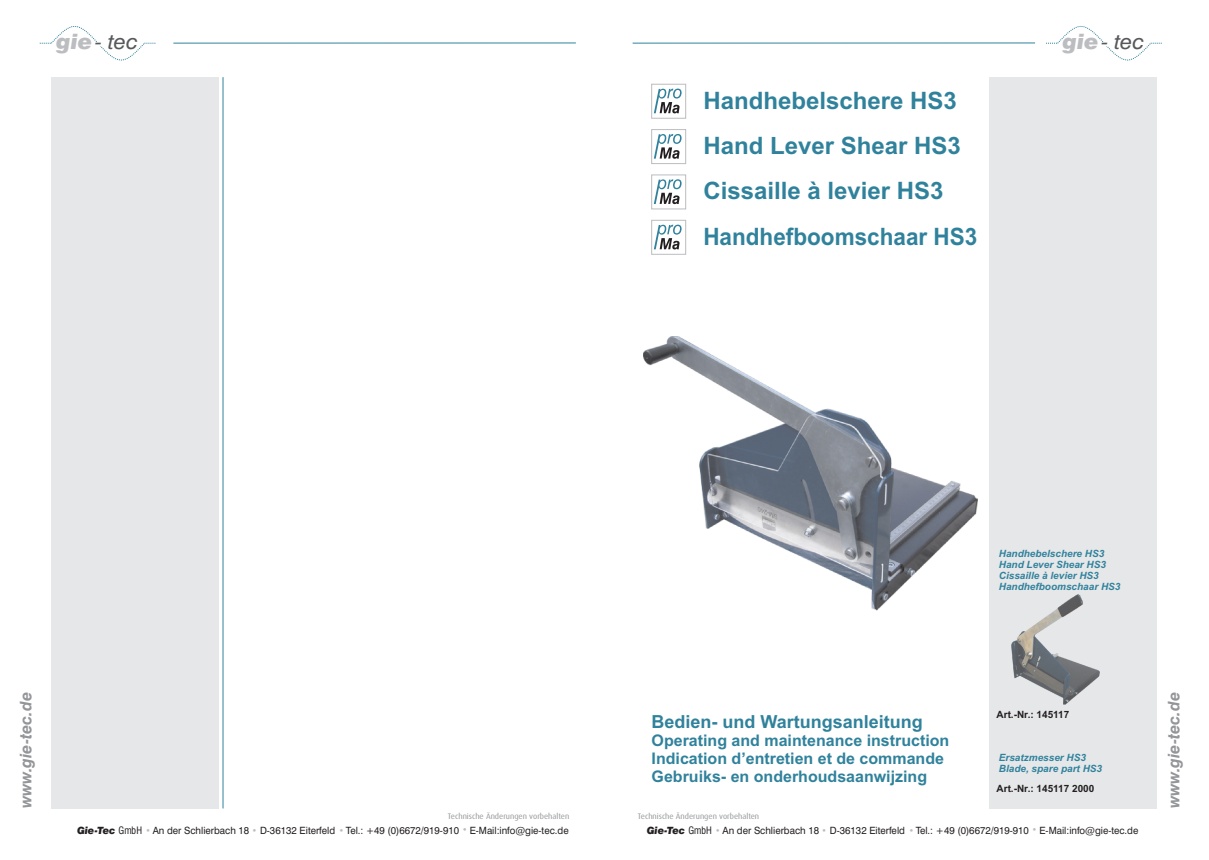
<style>
.page{position:relative;width:1209px;height:860px;background:#fff}
.page>*{position:absolute;margin:0;border:0;box-sizing:border-box;transform-origin:0 0}
.t1{font:700 24px/45.4px "Arial";color:#30829c}
.t2{font:italic 20.7px "Swis 721 BT";color:#57585a;scale:1.06 1}
.t3{font:700 18px "Arial";color:#30829c}
.t4{font:700 16px/17.9px "Arial";color:#30829c}
.t5{font:italic 700 16px "Swis 721 BT";color:#939598}
.t6{font:10px "Swis 721 BT";color:#231f20}
.t7{font:italic 700 10px/11.2px "Arial";color:#30829c}
.t8{font:700 10px "Arial";color:#231f20}
.t9{font:8px "Dax";color:#939598}
.t10{font:4.5px "Wingdings";color:#bcbdc0}
.s1{font-family:"Swis 721 Blk BT";color:#bcbdc0}
.s2{font-family:"Swis 721 Blk BT";font-style:italic}
.s3{font-family:"Swis 721 Cn BT"}
</style>
<div class="page">
<hr style="left:223px;top:77px;width:1px;height:731px;background:#30829c">
<div style="left:52px;top:77px;width:167px;height:731px;background:#e6e7e9"></div>
<hr style="left:173px;top:42px;width:403px;height:2px;background:#30829c">
<svg style="left:40px;top:26px;width:116px;height:35px"></svg>
<hr style="left:633px;top:42px;width:402px;height:2px;background:#30829c">
<svg style="left:1046px;top:26px;width:116px;height:35px"></svg>
<div style="left:651px;top:84px;width:35px;height:34px;background:#fff;border:1px solid #bcbdc0"></div>
<svg style="left:654px;top:89px;width:28px;height:24px"></svg>
<div style="left:990px;top:77px;width:167px;height:731px;background:#e6e7e9"></div>
<div style="left:651px;top:129px;width:35px;height:35px;background:#fff;border:1px solid #bcbdc0"></div>
<svg style="left:654px;top:134px;width:28px;height:25px"></svg>
<div style="left:651px;top:175px;width:35px;height:34px;background:#fff;border:1px solid #bcbdc0"></div>
<svg style="left:654px;top:179px;width:28px;height:25px"></svg>
<div style="left:651px;top:220px;width:35px;height:35px;background:#fff;border:1px solid #bcbdc0"></div>
<svg style="left:654px;top:225px;width:28px;height:24px"></svg>
<img style="left:1012px;top:594px;width:88px;height:111px">
<img style="left:643px;top:336px;width:334px;height:274px">
<h2 class="t2" style="left:56px;top:33px;width:79px"><span class="s1">gie</span>- tec</h2>
<h1 class="t1" style="left:703px;top:80px;width:276px">Handhebelschere HS3<br>Hand Lever Shear HS3<br>Cissaille à levier HS3<br>Handhefboomschaar HS3</h1>
<h2 class="t2" style="left:1063px;top:33px;width:79px"><span class="s1">gie</span>- tec</h2>
<h3 class="t5" style="left:19px;top:808px;width:117px;rotate:-90deg">www.gie-tec.de</h3>
<p class="t9" style="left:448px;top:812px;width:123px">Technische Änderungen vorbehalten</p>
<p class="t6" style="left:77px;top:826px;width:493px"><span class="s2">Gie-Tec</span> <span class="s3">GmbH</span> An der Schlierbach 18 D-36132 Eiterfeld Tel.: +49 (0)6672/919-910 E-Mail:info@gie-tec.de</p>
<p class="t10" style="left:146px;top:828px;width:5px">●</p>
<p class="t10" style="left:253px;top:828px;width:5px">●</p>
<p class="t10" style="left:340px;top:828px;width:5px">●</p>
<p class="t10" style="left:463px;top:828px;width:5px">●</p>
<p class="t7" style="left:999px;top:549px;width:123px">Handhebelschere HS3<br>Hand Lever Shear HS3<br>Cissaille à levier HS3<br>Handhefboomschaar HS3</p>
<h3 class="t3" style="left:652px;top:715px;width:273px">Bedien- und Wartungsanleitung</h3>
<h3 class="t4" style="left:652px;top:733px;width:299px">Operating and maintenance instruction<br>Indication d’entretien et de commande<br>Gebruiks- en onderhoudsaanwijzing</h3>
<p class="t8" style="left:997px;top:711px;width:74px">Art.-Nr.: 145117</p>
<p class="t7" style="left:999px;top:753px;width:89px">Ersatzmesser HS3</p>
<p class="t8" style="left:997px;top:784px;width:99px">Art.-Nr.: 145117 2000</p>
<p class="t7" style="left:999px;top:764px;width:105px">Blade, spare part HS3</p>
<p class="t9" style="left:638px;top:812px;width:123px">Technische Änderungen vorbehalten</p>
<p class="t6" style="left:647px;top:826px;width:493px"><span class="s2">Gie-Tec</span> <span class="s3">GmbH</span> An der Schlierbach 18 D-36132 Eiterfeld Tel.: +49 (0)6672/919-910 E-Mail:info@gie-tec.de</p>
<p class="t10" style="left:716px;top:828px;width:5px">●</p>
<p class="t10" style="left:823px;top:828px;width:5px">●</p>
<p class="t10" style="left:910px;top:828px;width:5px">●</p>
<p class="t10" style="left:1033px;top:828px;width:5px">●</p>
<h3 class="t5" style="left:1167px;top:808px;width:117px;rotate:-90deg">www.gie-tec.de</h3>
</div>
